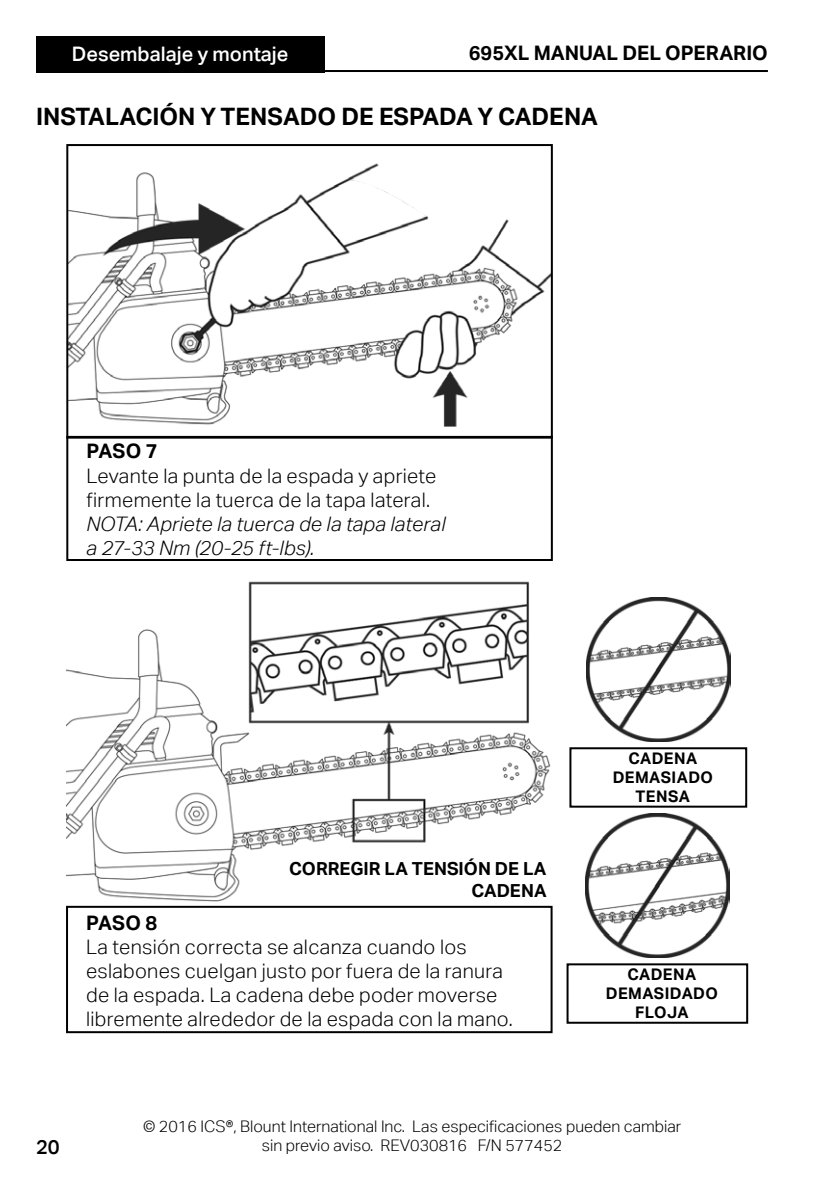
<style>
.page{position:relative;width:840px;height:1191px;background:#fff}
.page>*{position:absolute;margin:0;border:0;box-sizing:border-box;transform-origin:0 0}
.t1{font:700 24px "Aktiv Grotesk";color:#000}
.t2{font:300 20px/24px "Aktiv Grotesk";letter-spacing:.015em;color:#000}
.t3{font:italic 300 20px/24px "Aktiv Grotesk";letter-spacing:.01em;color:#000}
.t4{font:700 20px "Aktiv Grotesk";color:#000}
.t5{font:500 20px "Aktiv Grotesk";color:#fff}
.t6{font:500 20px "Aktiv Grotesk";color:#000}
.t7{font:700 18px/21.6px "Aktiv Grotesk";color:#000;text-align:right}
.t8{font:300 16px/19.2px "Aktiv Grotesk";color:#000;text-align:center}
.t9{font:700 16px/19.2px "Aktiv Grotesk";letter-spacing:.025em;color:#000;text-align:center}
</style>
<div class="page">
<div style="left:36px;top:36px;width:288px;height:36px;background:#000"></div>
<hr style="left:36px;top:70px;width:731px;height:2px;background:#000">
<img style="left:69px;top:163px;width:480px;height:263px">
<div style="left:66px;top:144px;width:486px;height:294px;border:2px solid #000"></div>
<div style="left:66px;top:436px;width:486px;height:125px;border:2px solid #000"></div>
<img style="left:66px;top:581px;width:485px;height:321px">
<div style="left:66px;top:905px;width:486px;height:128px;border:2px solid #000"></div>
<img style="left:585px;top:813px;width:144px;height:144px">
<img style="left:586px;top:597px;width:144px;height:144px">
<div style="left:569px;top:747px;width:177px;height:60px;border:2px solid #000"></div>
<div style="left:566px;top:963px;width:181px;height:60px;border:2px solid #000"></div>
<div style="left:258px;top:862px;width:288px;height:36px;background:#fff"></div>
<p class="t4" style="left:468px;top:40px;width:300px">695XL MANUAL DEL OPERARIO</p>
<p class="t5" style="left:72px;top:42px;width:218px">Desembalaje y montaje</p>
<p class="t1" style="left:36px;top:102px;width:563px">INSTALACIÓN Y TENSADO DE ESPADA Y CADENA</p>
<p class="t4" style="left:86px;top:439px;width:73px">PASO 7</p>
<p class="t2" style="left:86px;top:463px;width:351px">Levante la punta de la espada y apriete firmemente la tuerca de la tapa lateral.</p>
<p class="t3" style="left:86px;top:511px;width:360px">NOTA: Apriete la tuerca de la tapa lateral a 27-33 Nm (20-25 ft-lbs).</p>
<p class="t7" style="left:289px;top:857px;width:259px">CORREGIR LA TENSIÓN DE LA<br>CADENA</p>
<p class="t4" style="left:86px;top:910px;width:73px">PASO 8</p>
<p class="t2" style="left:86px;top:934px;width:428px">La tensión correcta se alcanza cuando los eslabones cuelgan justo por fuera de la ranura de la espada. La cadena debe poder moverse libremente alrededor de la espada con la mano.</p>
<p class="t9" style="left:612px;top:748px;width:102px">CADENA<br>DEMASIADO<br>TENSA</p>
<p class="t9" style="left:605px;top:964px;width:113px">CADENA<br>DEMASIDADO<br>FLOJA</p>
<p class="t6" style="left:36px;top:1135px;width:25px">20</p>
<p class="t8" style="left:143px;top:1116px;width:539px">© 2016 ICS®, Blount International Inc. Las especificaciones pueden cambiar sin previo aviso. REV030816 F/N 577452</p>
</div>
